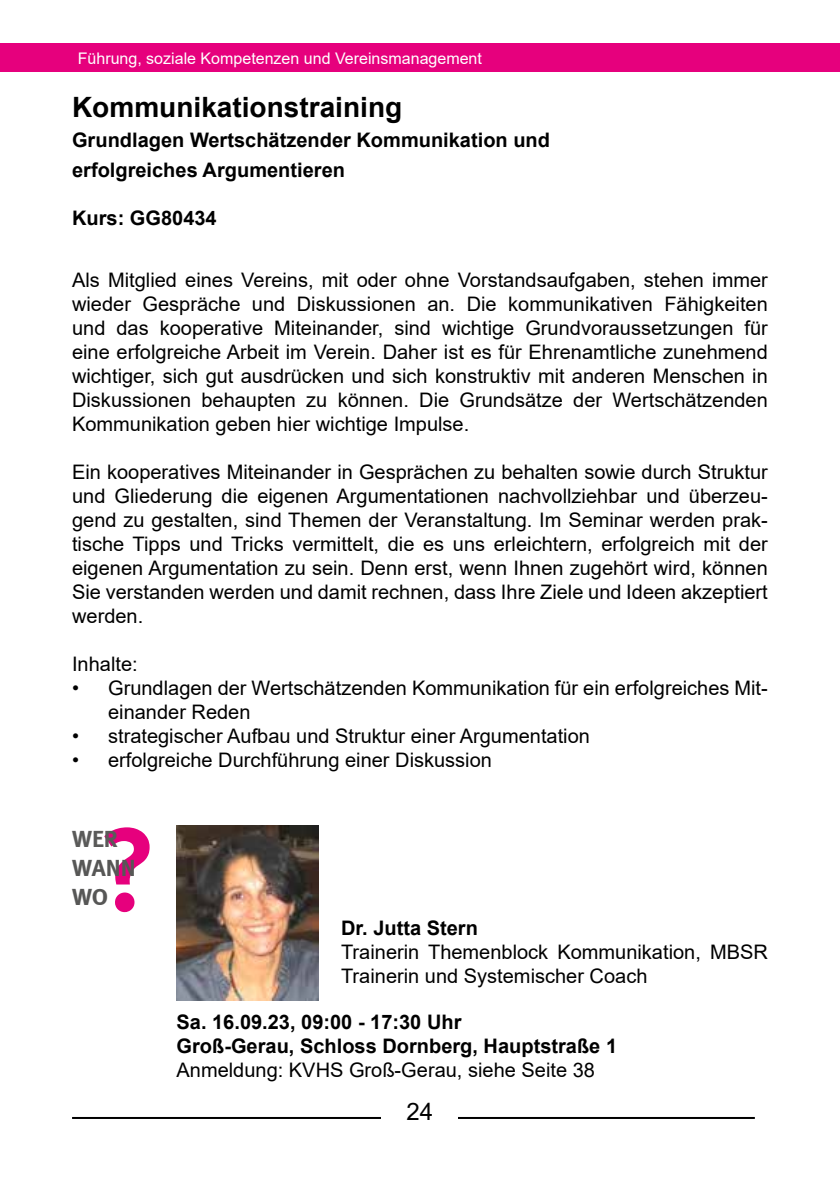
<style>
.page{position:relative;width:840px;height:1191px;background:#fff}
.page>*{position:absolute;margin:0;border:0;box-sizing:border-box;transform-origin:0 0}
.t1{font:118px "Meta Bold LF";color:#e6007d}
.t2{font:700 28px "Arial";color:#000}
.t3{font:24px/28.8px "Meta Bold LF";letter-spacing:-.005em;color:#575756}
.t4{font:24px "Meta Bold LF";color:#5a5a59}
.t5{font:24px "Arial";color:#000}
.t6{font:20px/24px "Arial";color:#000;text-align:justify}
.t7{font:700 20px/30px "Arial";color:#000}
.t8{font:16px "Arial";color:#fff}
</style>
<div class="page">
<hr style="left:72px;top:1117px;width:682px;height:2px;background:#000">
<div style="left:381px;top:1102px;width:77px;height:33px;background:#fff"></div>
<div style="left:0;top:44px;width:839px;height:28px;background:#e6007d"></div>
<img style="left:176px;top:825px;width:142px;height:175px">
<p class="t8" style="left:78px;top:47px;width:405px">Führung, soziale Kompetenzen und Vereinsmanagement</p>
<h2 class="t2" style="left:72px;top:87px;width:331px">Kommunikationstraining</h2>
<p class="t7" style="left:72px;top:125px;width:479px">Grundlagen Wertschätzender Kommunikation und erfolgreiches Argumentieren</p>
<p class="t7" style="left:72px;top:203px;width:146px">Kurs: GG80434</p>
<p class="t6" style="left:72px;top:268px;width:697px">Als Mitglied eines Vereins, mit oder ohne Vorstandsaufgaben, stehen immer wieder Gespräche und Diskussionen an. Die kommunikativen Fähigkeiten und das kooperative Miteinander, sind wichtige Grundvoraussetzungen für eine erfolgreiche Arbeit im Verein. Daher ist es für Ehrenamtliche zunehmend wichtiger, sich gut ausdrücken und sich konstruktiv mit anderen Menschen in Diskussionen behaupten zu können. Die Grundsätze der Wertschätzenden Kommunikation geben hier wichtige Impulse.</p>
<p class="t6" style="left:72px;top:460px;width:697px">Ein kooperatives Miteinander in Gesprächen zu behalten sowie durch Struktur und Gliederung die eigenen Argumentationen nachvollziehbar und überzeu&shy;gend zu gestalten, sind Themen der Veranstaltung. Im Seminar werden prak&shy;tische Tipps und Tricks vermittelt, die es uns erleichtern, erfolgreich mit der eigenen Argumentation zu sein. Denn erst, wenn Ihnen zugehört wird, können Sie verstanden werden und damit rechnen, dass Ihre Ziele und Ideen akzeptiert werden.</p>
<p class="t6" style="left:72px;top:652px;width:67px">Inhalte:</p>
<p class="t6" style="left:108px;top:676px;width:661px;text-indent:-36px">• Grundlagen der Wertschätzenden Kommunikation für ein erfolgreiches Mit&shy;einander Reden</p>
<p class="t6" style="left:72px;top:724px;width:519px">• strategischer Aufbau und Struktur einer Argumentation</p>
<p class="t6" style="left:72px;top:748px;width:421px">• erfolgreiche Durchführung einer Diskussion</p>
<h1 class="t1" style="left:100px;top:799px;width:57px">?</h1>
<p class="t4" style="left:72px;top:824px;width:47px">WER</p>
<p class="t3" style="left:72px;top:853px;width:65px">WANN<br>WO</p>
<p class="t7" style="left:341px;top:913px;width:138px">Dr. Jutta Stern</p>
<p class="t6" style="left:341px;top:940px;width:428px">Trainerin Themenblock Kommunikation, MBSR<br>Trainerin und Systemischer Coach</p>
<p class="t7" style="left:176px;top:1009px;width:442px;line-height:24px">Sa. 16.09.23, 09:00 - 17:30 Uhr<br>Groß-Gerau, Schloss Dornberg, Hauptstraße 1</p>
<p class="t6" style="left:176px;top:1057px;width:419px">Anmeldung: KVHS Groß-Gerau, siehe Seite 38</p>
<p class="t5" style="left:406px;top:1095px;width:28px">24</p>
</div>
